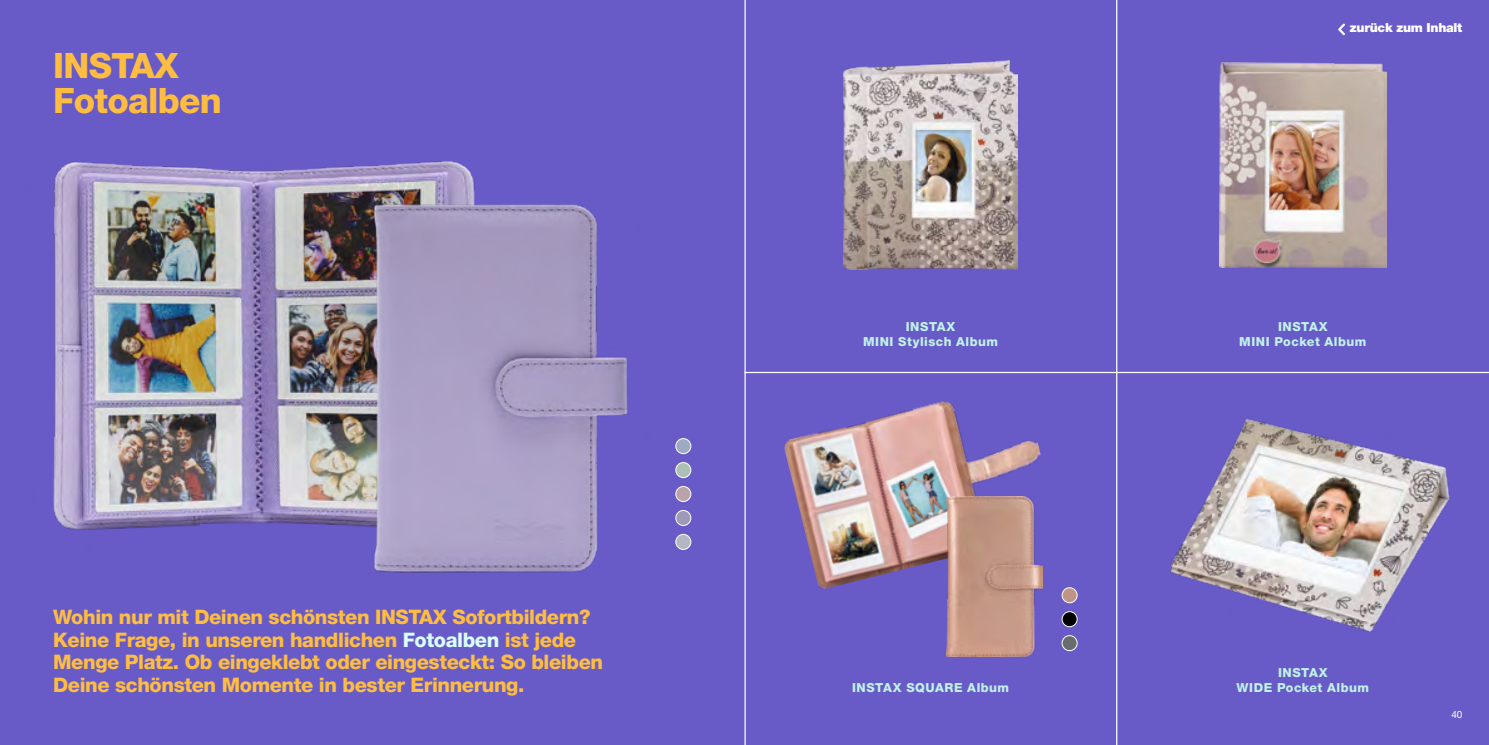
<style>
.page{position:relative;width:1489px;height:745px;background:#fff}
.page>*{position:absolute;margin:0;border:0;box-sizing:border-box;transform-origin:0 0}
.t1{font:800 35px/35px "Helvetica Neue LT Std";letter-spacing:-.02em;color:#ffbd40}
.t2{font:800 20px/22.5px "Helvetica Neue LT Std";letter-spacing:-.02em;color:#ffbd40}
.t3{font:800 12.5px/15px "Helvetica Neue LT Std";letter-spacing:.04em;color:#c0f2ea;text-align:center}
.t4{font:900 12.5px "Helvetica Neue LT Std";letter-spacing:-.02em;color:#fff}
.t5{font:10px "Helvetica Neue LT Std";color:#fff}
.s1{color:#d9ffff}
</style>
<div class="page">
<div style="left:0;top:0;width:1488px;height:744px;background:#685bc7"></div>
<img style="left:53px;top:161px;width:255px;height:369px">
<img style="left:308px;top:146px;width:449px;height:496px">
<hr style="left:744px;top:371px;width:744px;height:2px;background:#fff">
<div style="left:675px;top:534px;width:15px;height:15px;background:#b1b7c3;border-radius:50%"></div>
<div style="left:675px;top:533px;width:16px;height:16px;border:1px solid #fff;border-radius:50%"></div>
<div style="left:675px;top:486px;width:15px;height:15px;background:#baa3ab;border-radius:50%"></div>
<div style="left:675px;top:485px;width:16px;height:16px;border:1px solid #fff;border-radius:50%"></div>
<div style="left:675px;top:462px;width:15px;height:15px;background:#acc0b4;border-radius:50%"></div>
<div style="left:675px;top:462px;width:16px;height:15px;border:1px solid #fff;border-radius:50%"></div>
<div style="left:675px;top:438px;width:15px;height:15px;background:#9caac4;border-radius:50%"></div>
<div style="left:675px;top:438px;width:16px;height:16px;border:1px solid #fff;border-radius:50%"></div>
<div style="left:675px;top:510px;width:15px;height:15px;background:#9f9aba;border-radius:50%"></div>
<div style="left:675px;top:509px;width:16px;height:16px;border:1px solid #fff;border-radius:50%"></div>
<svg style="left:1062px;top:635px;width:15px;height:15px"></svg>
<div style="left:1061px;top:634px;width:16px;height:16px;border:1px solid #fff;border-radius:50%"></div>
<svg style="left:1062px;top:611px;width:15px;height:15px"></svg>
<div style="left:1061px;top:610px;width:16px;height:16px;border:1px solid #fff;border-radius:50%"></div>
<div style="left:1062px;top:587px;width:15px;height:15px;background:#c19585;border-radius:50%"></div>
<div style="left:1061px;top:587px;width:16px;height:16px;border:1px solid #fff;border-radius:50%"></div>
<img style="left:784px;top:400px;width:259px;height:190px">
<img style="left:946px;top:496px;width:96px;height:160px">
<img style="left:843px;top:60px;width:174px;height:209px">
<img style="left:1170px;top:419px;width:280px;height:213px">
<img style="left:1219px;top:62px;width:166px;height:205px">
<hr style="left:1116px;top:0;width:1px;height:744px;background:#fff">
<hr style="left:744px;top:0;width:1px;height:744px;background:#fff">
<h1 class="t1" style="left:53px;top:48px;width:170px">INSTAX<br>Fotoalben</h1>
<p class="t2" style="left:53px;top:605px;width:551px">Wohin nur mit Deinen schönsten INSTAX Sofortbildern?<br>Keine Frage, in unseren handlichen <span class="s1">Fotoalben</span> ist jede Menge Platz. Ob eingeklebt oder eingesteckt: So bleiben Deine schönsten Momente in bester Erinnerung.</p>
<p class="t4" style="left:1338px;top:20px;width:125px">〈 zurück zum Inhalt</p>
<p class="t3" style="left:863px;top:318px;width:137px">INSTAX<br>MINI Stylisch Album</p>
<p class="t3" style="left:1239px;top:318px;width:129px">INSTAX<br>MINI Pocket Album</p>
<p class="t3" style="left:852px;top:679px;width:159px">INSTAX SQUARE Album</p>
<p class="t3" style="left:1236px;top:664px;width:134px">INSTAX<br>WIDE Pocket Album</p>
<p class="t5" style="left:1451px;top:708px;width:12px">40</p>
</div>
